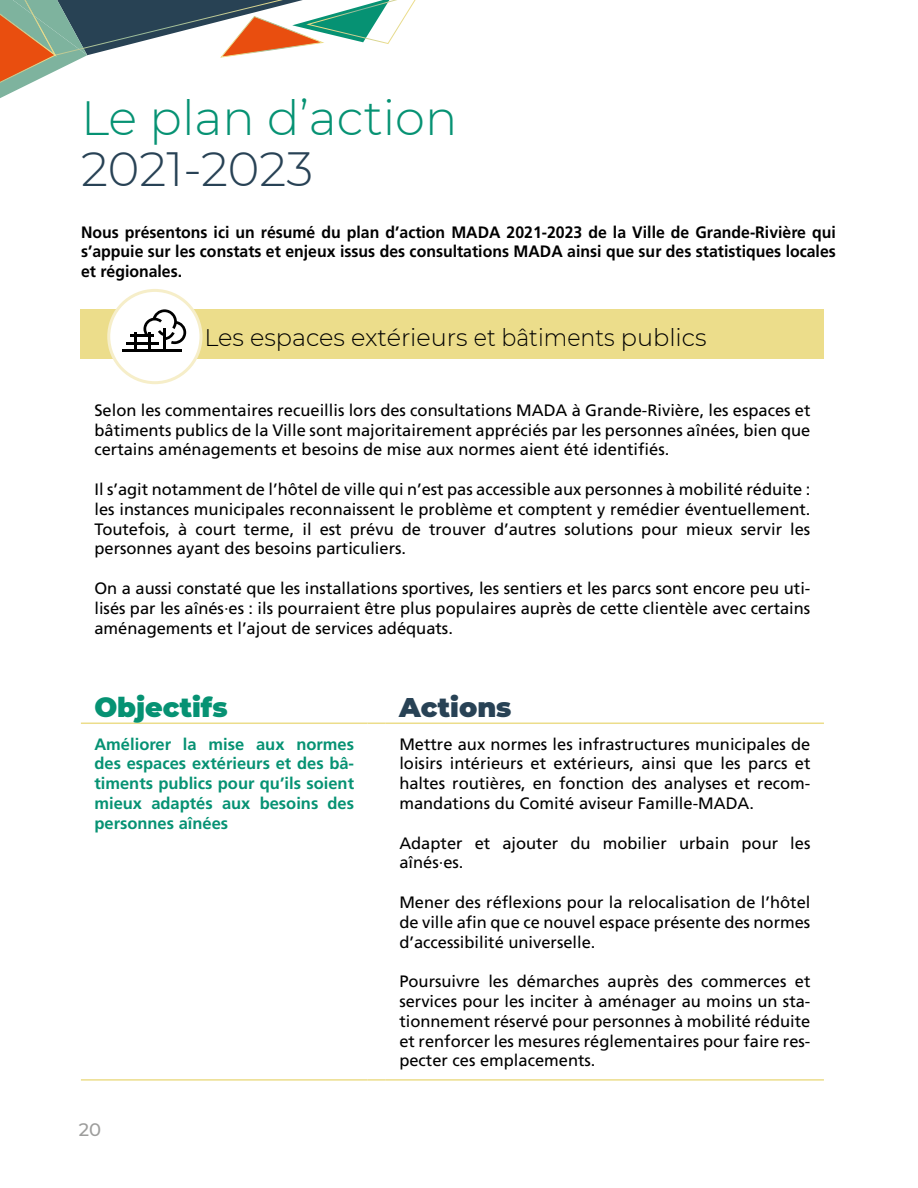
<style>
.page{position:relative;width:918px;height:1188px;background:#fff}
.page>*{position:absolute;margin:0;border:0;box-sizing:border-box;transform-origin:0 0}
.t1{font:300 48px "Montserrat";color:#069273}
.t2{font:300 48px "Montserrat";color:#284255}
.t3{font:900 27px "Montserrat";color:#069273}
.t4{font:900 27px "Montserrat";color:#284255}
.t5{font:300 24px "Montserrat";color:#000}
.t6{font:500 18px "Montserrat";color:#9d9d9c}
.t7{font:16.5px/19.8px "Frutiger";color:#000;text-align:justify}
.t8{font:700 16.5px/19.8px "Frutiger";color:#000;text-align:justify;scale:.96 1}
.t9{font:700 16.5px/19.8px "Frutiger";color:#069273;text-align:justify}
</style>
<div class="page">
<div style="left:81px;top:309px;width:743px;height:50px;background:#ecdd8b"></div>
<hr style="left:81px;top:723px;width:287px;height:1px;background:#ecdd8b">
<svg style="left:368px;top:723px;width:18px;height:1px"></svg>
<hr style="left:386px;top:723px;width:438px;height:1px;background:#ecdd8b">
<hr style="left:81px;top:1079px;width:287px;height:2px;background:#ecdd8b">
<svg style="left:368px;top:1079px;width:18px;height:2px"></svg>
<hr style="left:386px;top:1079px;width:438px;height:2px;background:#ecdd8b">
<svg style="left:0;top:0;width:416px;height:98px"></svg>
<div style="left:109px;top:290px;width:92px;height:93px;background:#fff;border-radius:50%"></div>
<div style="left:107px;top:289px;width:96px;height:95px;border:3px solid #f6eec9;border-radius:50%"></div>
<hr style="left:131px;top:334px;width:23px;height:3px;background:#000">
<hr style="left:126px;top:342px;width:33px;height:3px;background:#000">
<svg style="left:134px;top:332px;width:2px;height:18px"></svg>
<svg style="left:143px;top:309px;width:43px;height:41px"></svg>
<hr style="left:122px;top:350px;width:60px;height:2px;background:#000">
<h1 class="t1" style="left:81px;top:86px;width:378px">Le plan d’action</h1>
<h1 class="t2" style="left:81px;top:137px;width:234px">2021-2023</h1>
<p class="t8" style="left:81px;top:222px;width:788px">Nous présentons ici un résumé du plan d’action MADA 2021-2023 de la Ville de Grande-Rivière qui s’appuie sur les constats et enjeux issus des consultations MADA ainsi que sur des statistiques locales et régionales.</p>
<h3 class="t5" style="left:204px;top:321px;width:504px">Les espaces extérieurs et bâtiments publics</h3>
<p class="t7" style="left:94px;top:400px;width:718px">Selon les commentaires recueillis lors des consultations MADA à Grande-Rivière, les espaces et bâtiments publics de la Ville sont majoritairement appréciés par les personnes aînées, bien que certains aménagements et besoins de mise aux normes aient été identifiés.</p>
<p class="t7" style="left:94px;top:479px;width:718px">Il s’agit notamment de l’hôtel de ville qui n’est pas accessible aux personnes à mobilité réduite : les instances municipales reconnaissent le problème et comptent y remédier éventuellement.<br>Toutefois, à court terme, il est prévu de trouver d’autres solutions pour mieux servir les personnes ayant des besoins particuliers.</p>
<p class="t7" style="left:94px;top:578px;width:718px">On a aussi constaté que les installations sportives, les sentiers et les parcs sont encore peu uti&shy;lisés par les aînés·es : ils pourraient être plus populaires auprès de cette clientèle avec certains aménagements et l’ajout de services adéquats.</p>
<h2 class="t3" style="left:94px;top:687px;width:135px">Objectifs</h2>
<h2 class="t4" style="left:399px;top:687px;width:114px">Actions</h2>
<p class="t9" style="left:94px;top:734px;width:261px">Améliorer la mise aux normes des espaces extérieurs et des bâ&shy;timents publics pour qu’ils soient mieux adaptés aux besoins des personnes aînées</p>
<p class="t7" style="left:399px;top:734px;width:413px">Mettre aux normes les infrastructures municipales de loisirs intérieurs et extérieurs, ainsi que les parcs et haltes routières, en fonction des analyses et recom&shy;mandations du Comité aviseur Famille-MADA.</p>
<p class="t7" style="left:399px;top:833px;width:413px">Adapter et ajouter du mobilier urbain pour les aînés·es.</p>
<p class="t7" style="left:399px;top:892px;width:413px">Mener des réflexions pour la relocalisation de l’hôtel de ville afin que ce nouvel espace présente des normes d’accessibilité universelle.</p>
<p class="t7" style="left:399px;top:971px;width:413px">Poursuivre les démarches auprès des commerces et services pour les inciter à aménager au moins un sta&shy;tionnement réservé pour personnes à mobilité réduite et renforcer les mesures réglementaires pour faire res&shy;pecter ces emplacements.</p>
<p class="t6" style="left:79px;top:1117px;width:24px">20</p>
</div>
